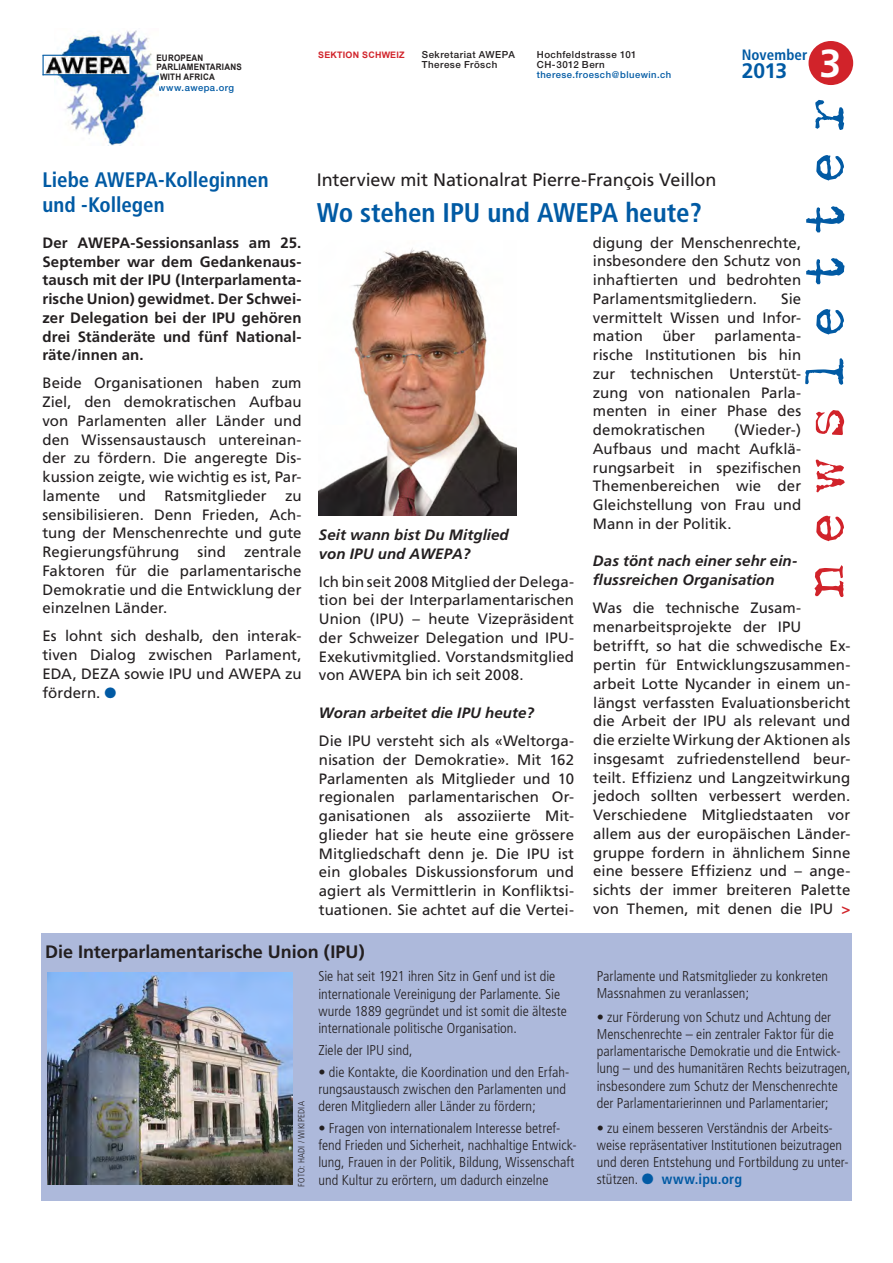
<style>
.page{position:relative;width:893px;height:1263px;background:#fff}
.page>*{position:absolute;margin:0;border:0;box-sizing:border-box;transform-origin:0 0}
.t1{font:63px "Typical Writer";letter-spacing:.225em;color:#015aa4}
.t2{font:700 39px "Frutiger";color:#fff}
.t3{font:700 condensed 27px "Frutiger";color:#015aa4}
.t4{font:700 condensed 21px "Frutiger";color:#015aa4}
.t5{font:700 21px "Frutiger";color:#015aa4}
.t6{font:18px "Frutiger";letter-spacing:-.01em;color:#231f20}
.t7{font:700 18px "Frutiger";letter-spacing:-.005em;color:#231f20}
.t8{font:15px/18.8px "Frutiger";letter-spacing:.005em;color:#231f20;text-align:justify}
.t9{font:700 15px/18.8px "Frutiger";letter-spacing:.005em;color:#231f20;text-align:justify}
.t10{font:italic 700 15px/18.8px "Frutiger";letter-spacing:.005em;color:#231f20}
.t11{font:700 condensed 15px "Frutiger";letter-spacing:.01em;color:#015aa4}
.t12{font:300 condensed 14.25px/17.2px "Frutiger";letter-spacing:.005em;color:#231f20}
.t13{font:500 9.75px/10.5px "Helvetica Neue";letter-spacing:.05em;color:#231f20}
.t14{font:500 9.45px "Helvetica Neue";letter-spacing:.05em;color:#015aa4}
.t15{font:300 condensed 9px "Frutiger";letter-spacing:.025em;color:#231f20}
.t16{font:700 8.85px "Arial";letter-spacing:.025em;color:#231f20;scale:.9 1}
.t17{font:700 8.85px "Arial";letter-spacing:.025em;color:#d1232a}
.s1{color:#015aa4}
.s2{color:#d1232a}
.s3{font-weight:700;color:#d1232a}
.s4{font-weight:700;color:#015aa4}
</style>
<div class="page">
<div style="left:41px;top:933px;width:811px;height:267px;background:#adb9db"></div>
<div style="left:808px;top:41px;width:45px;height:44px;background:#d1232a;border-radius:50%"></div>
<img style="left:55px;top:30px;width:103px;height:116px">
<img style="left:45px;top:56px;width:84px;height:17px">
<hr style="left:43px;top:55px;width:87px;height:1px;background:#015aa4">
<hr style="left:43px;top:74px;width:87px;height:1px;background:#015aa4">
<svg style="left:43px;top:55px;width:1px;height:20px"></svg>
<img style="left:48px;top:972px;width:245px;height:212px">
<img style="left:318px;top:248px;width:198px;height:267px">
<p class="t16" style="left:156px;top:52px;width:54px">EUROPEAN</p>
<p class="t16" style="left:156px;top:61px;width:96px">PARLIAMENTARIANS</p>
<p class="t16" style="left:160px;top:71px;width:62px">WITH AFRICA</p>
<p class="t14" style="left:158px;top:82px;width:78px">www.awepa.org</p>
<p class="t4" style="left:43px;top:167px;width:228px">Liebe AWEPA-Kolleginnen</p>
<p class="t4" style="left:43px;top:192px;width:124px">und -Kollegen</p>
<p class="t9" style="left:43px;top:233px;width:261px">Der AWEPA-Sessionsanlass am 25.<br>September war dem Gedankenaus&shy;tausch mit der IPU (Interparlamenta&shy;rische Union) gewidmet. Der Schwei&shy;zer Delegation bei der IPU gehören drei Ständeräte und fünf National&shy;räte/innen an.</p>
<p class="t8" style="left:43px;top:374px;width:261px">Beide Organisationen haben zum Ziel, den demokratischen Aufbau von Parlamenten aller Länder und den Wissensaustausch untereinan&shy;der zu fördern. Die angeregte Dis&shy;kussion zeigte, wie wichtig es ist, Par&shy;lamente und Ratsmitglieder zu sensibilisieren. Denn Frieden, Ach&shy;tung der Menschenrechte und gute Regierungsführung sind zentrale Faktoren für die parlamentarische Demokratie und die Entwicklung der einzelnen Länder.</p>
<p class="t8" style="left:43px;top:626px;width:261px">Es lohnt sich deshalb, den interak&shy;tiven Dialog zwischen Parlament, EDA, DEZA sowie IPU und AWEPA zu fördern. <span class="s1">●</span></p>
<p class="t11" style="left:742px;top:46px;width:67px">November</p>
<p class="t5" style="left:742px;top:59px;width:47px">2013</p>
<p class="t17" style="left:318px;top:49px;width:88px">SEKTION SCHWEIZ</p>
<p class="t13" style="left:422px;top:49px;width:94px">Sekretariat AWEPA</p>
<p class="t13" style="left:422px;top:60px;width:77px">Therese Frösch</p>
<p class="t2" style="left:819px;top:41px;width:23px">3</p>
<p class="t13" style="left:537px;top:49px;width:101px">Hochfeldstrasse 101<br>CH-3012 Bern</p>
<p class="t14" style="left:537px;top:69px;width:136px">therese.froesch@bluewin.ch</p>
<p class="t1" style="left:789px;top:600px;width:504px;rotate:-90deg"><span class="s2">news</span>letter</p>
<p class="t6" style="left:317px;top:169px;width:401px">Interview mit Nationalrat Pierre-François Veillon</p>
<p class="t3" style="left:317px;top:196px;width:387px">Wo stehen IPU und AWEPA heute?</p>
<p class="t8" style="left:593px;top:233px;width:210px">digung der Menschenrechte, insbesondere den Schutz von inhaftierten und bedrohten Parlamentsmitgliedern.</p>
<p class="t8" style="left:593px;top:289px;width:210px;text-indent:188px">Sie vermittelt Wissen und Infor&shy;mation</p>
<p class="t8" style="left:593px;top:327px;width:210px;text-indent:122px">parlamenta&shy;rische Institutionen bis hin zur technischen Unterstüt&shy;zung von nationalen Parla&shy;menten in einer Phase des demokratischen</p>
<p class="t8" style="left:662px;top:327px;width:34px">über</p>
<p class="t8" style="left:593px;top:420px;width:210px;text-indent:141px">(Wieder-)<br>Aufbaus und macht Aufklä&shy;rungsarbeit in spezifischen Themenbereichen wie der Gleichstellung von Frau und Mann in der Politik.</p>
<p class="t10" style="left:593px;top:552px;width:206px">Das tönt nach einer sehr ein&shy;flussreichen Organisation</p>
<p class="t8" style="left:593px;top:599px;width:259px;text-align:left">Was die technische Zusam&shy;menarbeitsprojekte der IPU betrifft, so hat die schwedische Ex&shy;pertin für Entwicklungszusammen&shy;arbeit Lotte Nycander in einem un&shy;längst verfassten Evaluationsbericht die Arbeit der IPU als relevant und die erzielte Wirkung der Aktionen als insgesamt zufriedenstellend beur&shy;teilt. Effizienz und Langzeitwirkung jedoch sollten verbessert werden.<br>Verschiedene Mitgliedstaaten vor allem aus der europäischen Länder&shy;gruppe fordern in ähnlichem Sinne eine bessere Effizienz und – ange&shy;sichts der immer breiteren Palette von Themen, mit denen die IPU <span class="s3">&gt;</span></p>
<p class="t10" style="left:319px;top:525px;width:191px">Seit wann bist Du Mitglied</p>
<p class="t10" style="left:319px;top:544px;width:153px">von IPU und AWEPA?</p>
<p class="t8" style="left:319px;top:572px;width:257px">Ich bin seit 2008 Mitglied der Delega&shy;tion bei der Interparlamentarischen Union (IPU) – heute Vizepräsident der Schweizer Delegation und IPU-Exekutivmitglied. Vorstandsmitglied von AWEPA bin ich seit 2008.</p>
<p class="t10" style="left:319px;top:703px;width:217px">Woran arbeitet die IPU heute?</p>
<p class="t8" style="left:319px;top:731px;width:257px">Die IPU versteht sich als «Weltorga&shy;nisation der Demokratie». Mit 162<br>Parlamenten als Mitglieder und 10 regionalen parlamentarischen Or&shy;ganisationen als assoziierte Mit&shy;glieder hat sie heute eine grössere Mitgliedschaft denn je. Die IPU ist ein globales Diskussionsforum und agiert als Vermittlerin in Konfliktsi&shy;tuationen. Sie achtet auf die Vertei-</p>
<p class="t7" style="left:45px;top:941px;width:321px">Die Interparlamentarische Union (IPU)</p>
<p class="t15" style="left:296px;top:1187px;width:87px;rotate:-90deg">FOTO: HADI / WIKIPEDIA</p>
<p class="t12" style="left:318px;top:968px;width:250px">Sie hat seit 1921 ihren Sitz in Genf und ist die internationale Vereinigung der Parlamente. Sie wurde 1889 gegründet und ist somit die älteste internationale politische Organisation.</p>
<p class="t12" style="left:318px;top:1041px;width:96px">Ziele der IPU sind,</p>
<p class="t12" style="left:318px;top:1063px;width:253px">• die Kontakte, die Koordination und den Erfah&shy;rungsaustausch zwischen den Parlamenten und deren Mitgliedern aller Länder zu fördern;</p>
<p class="t12" style="left:318px;top:1119px;width:260px">• Fragen von internationalem Interesse betref&shy;fend Frieden und Sicherheit, nachhaltige Entwick&shy;lung, Frauen in der Politik, Bildung, Wissenschaft und Kultur zu erörtern, um dadurch einzelne</p>
<p class="t12" style="left:597px;top:968px;width:233px">Parlamente und Ratsmitglieder zu konkreten<br>Massnahmen zu veranlassen;</p>
<p class="t12" style="left:597px;top:1008px;width:255px">• zur Förderung von Schutz und Achtung der Menschenrechte – ein zentraler Faktor für die parlamentarische Demokratie und die Entwick&shy;lung – und des humanitären Rechts beizutragen, insbesondere zum Schutz der Menschenrechte der Parlamentarierinnen und Parlamentarier;</p>
<p class="t12" style="left:597px;top:1119px;width:253px">• zu einem besseren Verständnis der Arbeits&shy;weise repräsentativer Institutionen beizutragen und deren Entstehung und Fortbildung zu unter&shy;stützen. <span class="s1">●</span> <span class="s4">www.ipu.org</span></p>
</div>
